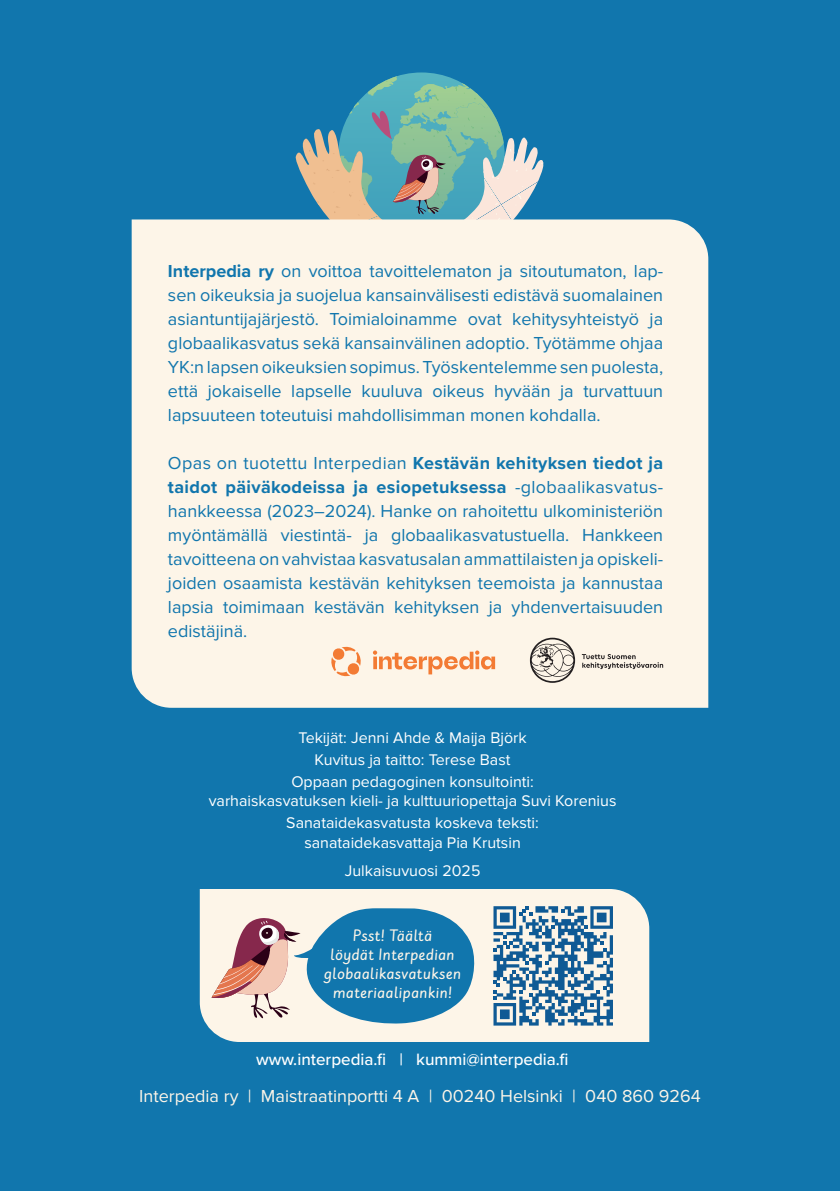
<style>
.page{position:relative;width:840px;height:1191px;background:#fff}
.page>*{position:absolute;margin:0;border:0;box-sizing:border-box;transform-origin:0 0}
.t1{font:18px/24px "Proxima Nova";color:#1176ad;text-align:justify}
.t2{font:18px "Proxima Nova";color:#fdf5e8}
.t3{font:500 17px "Proxima Nova";color:#fff}
.t4{font:16px/22px "Proxima Nova";color:#fff;text-align:center}
.t5{font:16px/19.2px "Alku Normaali";color:#fdf5e8;text-align:center}
.s1{font-weight:700}
</style>
<div class="page">
<div style="left:0;top:0;width:839px;height:1191px;background:#1176ad"></div>
<div style="left:200px;top:889px;width:449px;height:153px;background:#fdf5e8"></div>
<svg style="left:295px;top:76px;width:249px;height:143px"></svg>
<div style="left:132px;top:219px;width:576px;height:489px;background:#fdf5e8"></div>
<svg style="left:581px;top:654px;width:81px;height:15px"></svg>
<svg style="left:529px;top:637px;width:45px;height:46px;background:#c7c0b6"></svg>
<svg style="left:330px;top:646px;width:31px;height:31px"></svg>
<svg style="left:372px;top:650px;width:123px;height:24px;background:#f9caa9"></svg>
<svg style="left:493px;top:906px;width:119px;height:119px;background:#7fa3bc"></svg>
<svg style="left:211px;top:908px;width:265px;height:116px"></svg>
<p class="t1" style="left:168px;top:259px;width:496px"><span class="s1">Interpedia ry</span> on voittoa tavoittelematon ja sitoutumaton, lap&shy;sen oikeuksia ja suojelua kansainvälisesti edistävä suomalainen asiantuntijajärjestö. Toimialoinamme ovat kehitysyhteistyö ja globaalikasvatus sekä kansainvälinen adoptio. Työtämme ohjaa YK:n lapsen oikeuksien sopimus. Työskentelemme sen puolesta, että jokaiselle lapselle kuuluva oikeus hyvään ja turvattuun lapsuuteen toteutuisi mahdollisimman monen kohdalla.</p>
<p class="t1" style="left:168px;top:451px;width:496px">Opas on tuotettu Interpedian <span class="s1">Kestävän kehityksen tiedot ja taidot päiväkodeissa ja esiopetuksessa</span> -globaalikasvatus&shy;hankkeessa (2023–2024). Hanke on rahoitettu ulkoministeriön myöntämällä viestintä- ja globaalikasvatustuella. Hankkeen tavoitteena on vahvistaa kasvatusalan ammattilaisten ja opiskeli&shy;joiden osaamista kestävän kehityksen teemoista ja kannustaa lapsia toimimaan kestävän kehityksen ja yhdenvertaisuuden edistäjinä.</p>
<p class="t4" style="left:291px;top:727px;width:244px">Tekijät: Jenni Ahde &amp; Maija Björk<br>Kuvitus ja taitto: Terese Bast<br>Oppaan pedagoginen konsultointi:</p>
<p class="t4" style="left:209px;top:790px;width:409px">varhaiskasvatuksen kieli- ja kulttuuriopettaja Suvi Korenius<br>Sanataidekasvatusta koskeva teksti:</p>
<p class="t4" style="left:304px;top:828px;width:218px;line-height:28px">sanataidekasvattaja Pia Krutsin<br>Julkaisuvuosi 2025</p>
<p class="t5" style="left:323px;top:925px;width:139px">Psst! Täältä<br>löydät Interpedian globaalikasvatuksen materiaalipankin!</p>
<p class="t3" style="left:256px;top:1046px;width:314px">www.interpedia.fi | kummi@interpedia.fi</p>
<p class="t2" style="left:139px;top:1086px;width:563px">Interpedia ry | Maistraatinportti 4 A | 00240 Helsinki | 040 860 9264</p>
</div>
